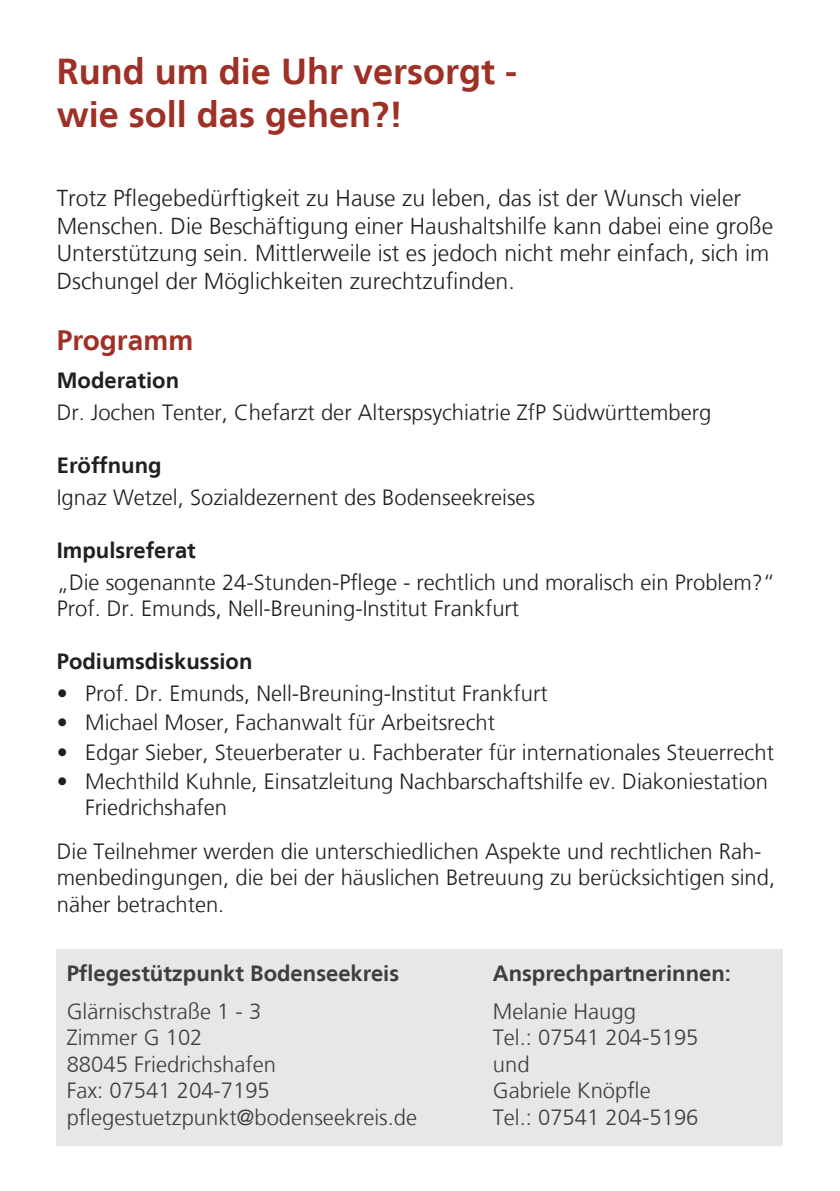
<style>
.page{position:relative;width:840px;height:1191px;background:#fff}
.page>*{position:absolute;margin:0;border:0;box-sizing:border-box;transform-origin:0 0}
.t1{font:700 36px/43.2px "Frutiger LT";color:#9f3026}
.t2{font:700 28px "Frutiger LT";color:#9f3026}
.t3{font:300 23px/27.6px "Frutiger LT";color:#231f20}
.t4{font:300 22px/26.4px "Frutiger LT";color:#231f20}
.t5{font:300 22px/26.4px "Frutiger LT";color:#3e3e3f}
.t6{font:700 22px "Frutiger LT";color:#3e3e3f}
.t7{font:700 22px "Frutiger LT";color:#231f20}
</style>
<div class="page">
<div style="left:57px;top:949px;width:725px;height:196px;background:#e6e7e9"></div>
<h1 class="t1" style="left:57px;top:50px;width:462px">Rund um die Uhr versorgt - wie soll das gehen?!</h1>
<p class="t3" style="left:57px;top:185px;width:717px">Trotz Pflegebedürftigkeit zu Hause zu leben, das ist der Wunsch vieler Menschen. Die Beschäftigung einer Haushaltshilfe kann dabei eine große Unterstützung sein. Mittlerweile ist es jedoch nicht mehr einfach, sich im Dschungel der Möglichkeiten zurechtzufinden.</p>
<p class="t2" style="left:57px;top:324px;width:138px">Programm</p>
<p class="t7" style="left:57px;top:367px;width:124px">Moderation</p>
<p class="t4" style="left:57px;top:399px;width:655px">Dr. Jochen Tenter, Chefarzt der Alterspsychiatrie ZfP Südwürttemberg</p>
<p class="t7" style="left:57px;top:452px;width:106px">Eröffnung</p>
<p class="t4" style="left:57px;top:484px;width:479px">Ignaz Wetzel, Sozialdezernent des Bodenseekreises</p>
<p class="t7" style="left:57px;top:537px;width:140px">Impulsreferat</p>
<p class="t4" style="left:57px;top:569px;width:719px">„Die sogenannte 24-Stunden-Pflege - rechtlich und moralisch ein Problem?“<br>Prof. Dr. Emunds, Nell-Breuning-Institut Frankfurt</p>
<p class="t7" style="left:57px;top:648px;width:197px">Podiumsdiskussion</p>
<p class="t4" style="left:57px;top:680px;width:492px">• Prof. Dr. Emunds, Nell-Breuning-Institut Frankfurt</p>
<p class="t4" style="left:57px;top:710px;width:439px">• Michael Moser, Fachanwalt für Arbeitsrecht</p>
<p class="t4" style="left:57px;top:739px;width:718px">• Edgar Sieber, Steuerberater u. Fachberater für internationales Steuerrecht</p>
<p class="t4" style="left:85px;top:768px;width:684px;text-indent:-28px">• Mechthild Kuhnle, Einsatzleitung Nachbarschaftshilfe ev. Diakoniestation<br>Friedrichshafen</p>
<p class="t4" style="left:57px;top:838px;width:719px">Die Teilnehmer werden die unterschiedlichen Aspekte und rechtlichen Rah&shy;menbedingungen, die bei der häuslichen Betreuung zu berücksichtigen sind, näher betrachten.</p>
<p class="t6" style="left:67px;top:960px;width:334px">Pflegestützpunkt Bodenseekreis</p>
<p class="t5" style="left:67px;top:998px;width:352px">Glärnischstraße 1 - 3<br>Zimmer G 102<br>88045 Friedrichshafen<br>Fax: 07541 204-7195 pflegestuetzpunkt@bodenseekreis.de</p>
<p class="t6" style="left:492px;top:960px;width:239px">Ansprechpartnerinnen:</p>
<p class="t5" style="left:492px;top:998px;width:207px">Melanie Haugg<br>Tel.: 07541 204-5195 und<br>Gabriele Knöpfle<br>Tel.: 07541 204-5196</p>
</div>
